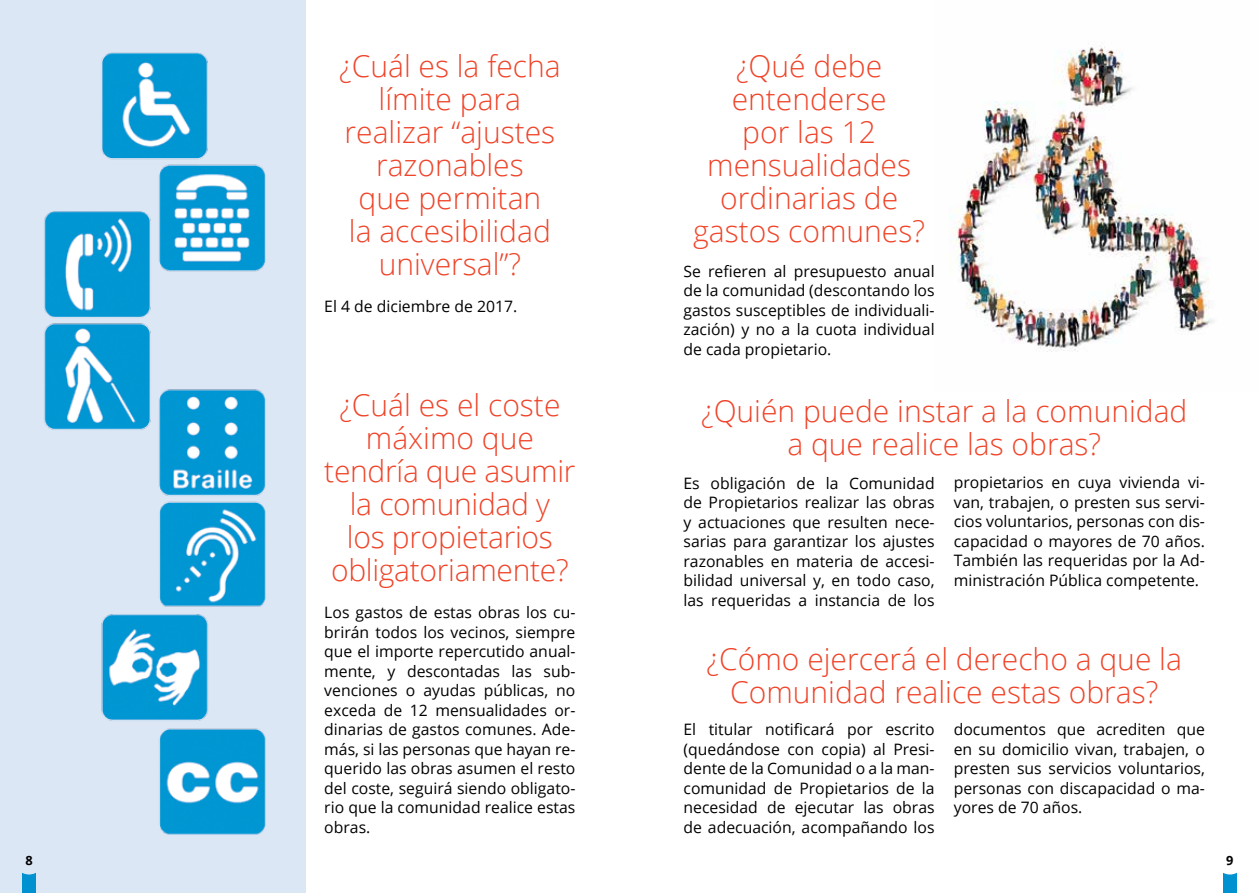
<style>
.page{position:relative;width:1259px;height:893px;background:#fff}
.page>*{position:absolute;margin:0;border:0;box-sizing:border-box;transform-origin:0 0}
.t1{font:300 30px/33px "Open Sans";color:#ef4429;text-align:center}
.t2{font:15.75px/19.5px "Open Sans";color:#000;text-align:justify}
.t3{font:700 12.75px "Open Sans";color:#000}
</style>
<div class="page">
<div style="left:1223px;top:856px;width:13px;height:37px;background:#0091d1"></div>
<div style="left:1215px;top:845px;width:29px;height:29px;background:#fff;border-radius:50%"></div>
<div style="left:0;top:0;width:305px;height:893px;background:#dce7f6"></div>
<img style="left:44px;top:52px;width:222px;height:783px">
<img style="left:950px;top:47px;width:264px;height:305px">
<div style="left:22px;top:856px;width:14px;height:37px;background:#0091d1"></div>
<div style="left:14px;top:845px;width:30px;height:29px;background:#dce7f6;border-radius:50%"></div>
<p class="t3" style="left:25px;top:851px;width:9px">8</p>
<h1 class="t1" style="left:339px;top:49px;width:223px">¿Cuál es la fecha límite para realizar “ajustes razonables<br>que permitan<br>la accesibilidad universal”?</h1>
<p class="t2" style="left:324px;top:296px;width:194px">El 4 de diciembre de 2017.</p>
<h1 class="t1" style="left:324px;top:388px;width:253px">¿Cuál es el coste máximo que tendría que asumir la comunidad y<br>los propietarios obligatoriamente?</h1>
<p class="t2" style="left:324px;top:602px;width:253px">Los gastos de estas obras los cu&shy;brirán todos los vecinos, siempre que el importe repercutido anual&shy;mente, y descontadas las sub&shy;venciones o ayudas públicas, no exceda de 12 mensualidades or&shy;dinarias de gastos comunes. Ade&shy;más, si las personas que hayan re&shy;querido las obras asumen el resto del coste, seguirá siendo obligato&shy;rio que la comunidad realice estas obras.</p>
<h1 class="t1" style="left:693px;top:49px;width:233px">¿Qué debe entenderse<br>por las 12 mensualidades ordinarias de gastos comunes?</h1>
<p class="t2" style="left:683px;top:261px;width:253px">Se refieren al presupuesto anual de la comunidad (descontando los gastos susceptibles de individuali&shy;zación) y no a la cuota individual de cada propietario.</p>
<h1 class="t1" style="left:701px;top:393px;width:488px">¿Quién puede instar a la comunidad a que realice las obras?</h1>
<p class="t2" style="left:683px;top:473px;width:253px">Es obligación de la Comunidad de Propietarios realizar las obras y actuaciones que resulten nece&shy;sarias para garantizar los ajustes razonables en materia de accesi&shy;bilidad universal y, en todo caso, las requeridas a instancia de los</p>
<h1 class="t1" style="left:706px;top:641px;width:477px">¿Cómo ejercerá el derecho a que la<br>Comunidad realice estas obras?</h1>
<p class="t2" style="left:683px;top:719px;width:253px">El titular notificará por escrito (quedándose con copia) al Presi&shy;dente de la Comunidad o a la man&shy;comunidad de Propietarios de la necesidad de ejecutar las obras de adecuación, acompañando los</p>
<p class="t2" style="left:953px;top:472px;width:253px">propietarios en cuya vivienda vi&shy;van, trabajen, o presten sus servi&shy;cios voluntarios, personas con dis&shy;capacidad o mayores de 70 años.<br>También las requeridas por la Ad&shy;ministración Pública competente.</p>
<p class="t2" style="left:953px;top:719px;width:253px">documentos que acrediten que en su domicilio vivan, trabajen, o presten sus servicios voluntarios, personas con discapacidad o ma&shy;yores de 70 años.</p>
<p class="t3" style="left:1226px;top:851px;width:9px">9</p>
</div>
